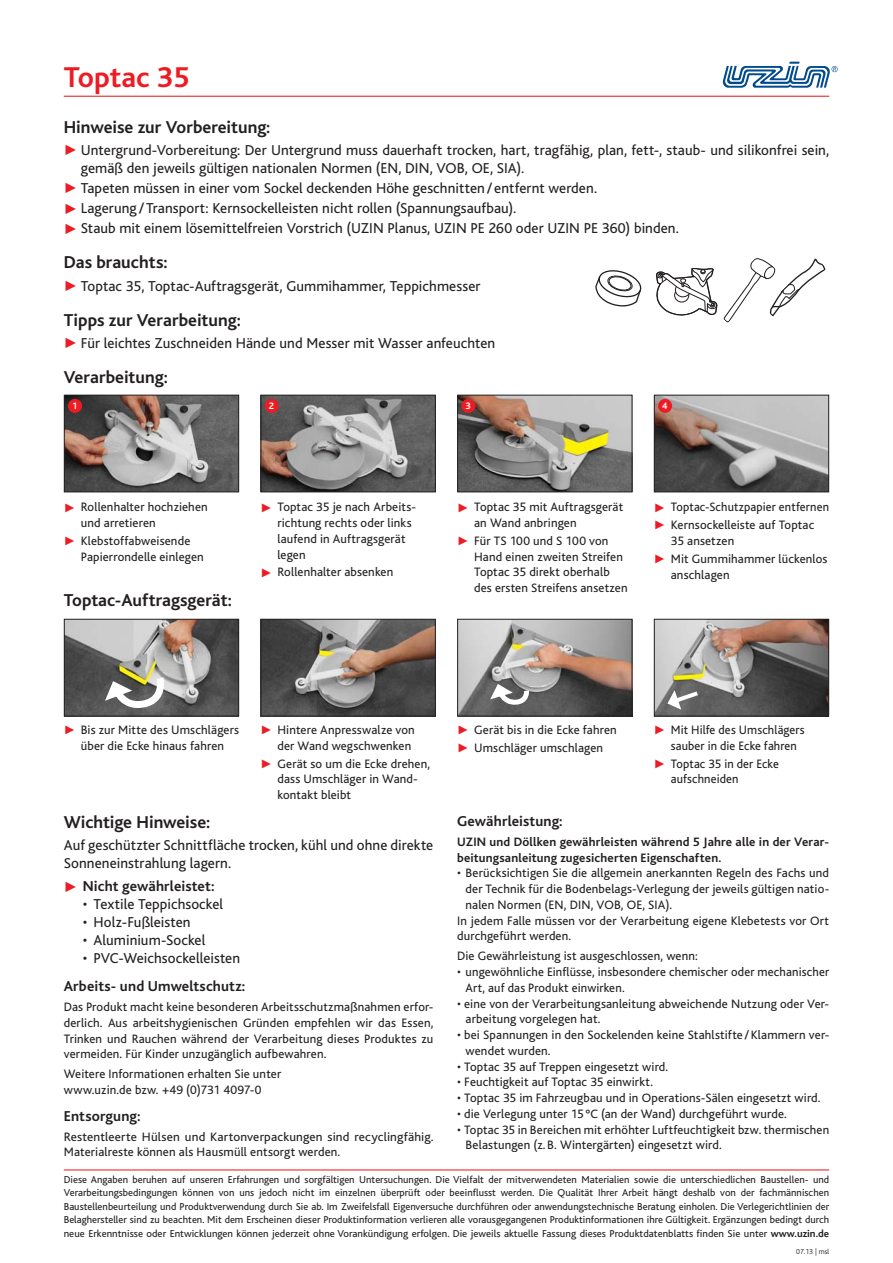
<style>
.page{position:relative;width:893px;height:1263px;background:#fff}
.page>*{position:absolute;margin:0;border:0;box-sizing:border-box;transform-origin:0 0}
.t1{font:700 30px "Bliss";color:#ed1c24}
.t2{font:700 18px "Bliss";color:#231f20}
.t3{font:15px/18px "Bliss";color:#231f20}
.t4{font:700 15px "Bliss";letter-spacing:.01em;color:#231f20}
.t5{font:12.75px/15.8px "Bliss";letter-spacing:.01em;color:#231f20}
.t6{font:700 12.75px/15.8px "Bliss";letter-spacing:.015em;color:#231f20}
.t7{font:10.5px/13.5px "Bliss";color:#231f20;text-align:justify}
.t8{font:700 9.75px "Bliss";color:#fff}
.t9{font:300 7.5px "Bliss";color:#231f20}
.s1{color:#ed1c24}
.s2{font-weight:700}
</style>
<div class="page">
<hr style="left:64px;top:96px;width:765px;height:1px;background:#ed1c24">
<svg style="left:723px;top:62px;width:115px;height:26px"></svg>
<hr style="left:64px;top:1169px;width:765px;height:1px;background:#ed1c24">
<svg style="left:595px;top:270px;width:47px;height:37px"></svg>
<svg style="left:655px;top:258px;width:171px;height:65px"></svg>
<img style="left:66px;top:397px;width:171px;height:93px">
<div style="left:64px;top:395px;width:175px;height:97px;border:1px solid #231f20"></div>
<img style="left:262px;top:397px;width:172px;height:93px">
<div style="left:260px;top:395px;width:176px;height:97px;border:1px solid #231f20"></div>
<img style="left:459px;top:397px;width:171px;height:93px">
<div style="left:457px;top:395px;width:175px;height:97px;border:1px solid #231f20"></div>
<img style="left:656px;top:397px;width:171px;height:93px">
<div style="left:654px;top:395px;width:175px;height:97px;border:1px solid #231f20"></div>
<div style="left:68px;top:399px;width:14px;height:14px;background:#ed1c24;border-radius:50%"></div>
<div style="left:265px;top:399px;width:14px;height:14px;background:#ed1c24;border-radius:50%"></div>
<div style="left:461px;top:399px;width:14px;height:14px;background:#ed1c24;border-radius:50%"></div>
<div style="left:658px;top:399px;width:14px;height:14px;background:#ed1c24;border-radius:50%"></div>
<img style="left:66px;top:621px;width:171px;height:93px">
<div style="left:64px;top:619px;width:175px;height:97px;border:1px solid #231f20"></div>
<img style="left:262px;top:621px;width:172px;height:93px">
<div style="left:260px;top:619px;width:176px;height:97px;border:1px solid #231f20"></div>
<img style="left:459px;top:621px;width:171px;height:93px">
<div style="left:457px;top:619px;width:175px;height:97px;border:1px solid #231f20"></div>
<img style="left:656px;top:621px;width:171px;height:93px">
<div style="left:654px;top:619px;width:175px;height:97px;border:1px solid #231f20"></div>
<svg style="left:105px;top:671px;width:62px;height:45px"></svg>
<svg style="left:667px;top:688px;width:35px;height:22px"></svg>
<svg style="left:490px;top:684px;width:41px;height:24px"></svg>
<h1 class="t1" style="left:64px;top:65px;width:127px">Toptac 35</h1>
<h2 class="t2" style="left:64px;top:120px;width:208px">Hinweise zur Vorbereitung:</h2>
<p class="t3" style="left:81px;top:143px;width:750px;text-indent:-17px"><span class="s1">✓</span> Untergrund-Vorbereitung: Der Untergrund muss dauerhaft trocken, hart, tragfähig, plan, fett-, staub- und silikonfrei sein, gemäß den jeweils gültigen nationalen Normen (EN, DIN, VOB, OE, SIA).</p>
<p class="t3" style="left:64px;top:181px;width:535px"><span class="s1">✓</span> Tapeten müssen in einer vom Sockel deckenden Höhe geschnitten / entfernt werden.</p>
<p class="t3" style="left:64px;top:201px;width:454px"><span class="s1">✓</span> Lagerung / Transport: Kernsockelleisten nicht rollen (Spannungsaufbau).</p>
<p class="t3" style="left:64px;top:221px;width:617px"><span class="s1">✓</span> Staub mit einem lösemittelfreien Vorstrich (UZIN Planus, UZIN PE 260 oder UZIN PE 360) binden.</p>
<h2 class="t2" style="left:64px;top:256px;width:105px">Das brauchts:</h2>
<p class="t3" style="left:64px;top:278px;width:418px"><span class="s1">✓</span> Toptac 35, Toptac-Auftragsgerät, Gummihammer, Teppichmesser</p>
<h2 class="t2" style="left:64px;top:313px;width:179px">Tipps zur Verarbeitung:</h2>
<p class="t3" style="left:64px;top:335px;width:433px"><span class="s1">✓</span> Für leichtes Zuschneiden Hände und Messer mit Wasser anfeuchten</p>
<h2 class="t2" style="left:64px;top:370px;width:106px">Verarbeitung:</h2>
<p class="t8" style="left:72px;top:402px;width:7px">1</p>
<p class="t8" style="left:269px;top:402px;width:7px">2</p>
<p class="t8" style="left:466px;top:402px;width:7px">3</p>
<p class="t8" style="left:662px;top:402px;width:7px">4</p>
<p class="t5" style="left:81px;top:500px;width:128px;text-indent:-17px"><span class="s1">✓</span> Rollenhalter hochziehen und arretieren</p>
<p class="t5" style="left:81px;top:534px;width:124px;text-indent:-17px"><span class="s1">✓</span> Klebstoffabweisende<br>Papierrondelle einlegen</p>
<h2 class="t2" style="left:64px;top:593px;width:170px">Toptac-Auftragsgerät:</h2>
<p class="t5" style="left:277px;top:500px;width:140px;text-indent:-17px"><span class="s1">✓</span> Toptac 35 je nach Arbeits&shy;richtung rechts oder links laufend in Auftragsgerät legen</p>
<p class="t5" style="left:260px;top:566px;width:134px"><span class="s1">✓</span> Rollenhalter absenken</p>
<p class="t5" style="left:474px;top:500px;width:151px;text-indent:-17px"><span class="s1">✓</span> Toptac 35 mit Auftragsgerät an Wand anbringen</p>
<p class="t5" style="left:474px;top:534px;width:155px;text-indent:-17px"><span class="s1">✓</span> Für TS 100 und S 100 von<br>Hand einen zweiten Streifen<br>Toptac 35 direkt oberhalb des ersten Streifens ansetzen</p>
<p class="t5" style="left:654px;top:500px;width:177px"><span class="s1">✓</span> Toptac-Schutzpapier entfernen</p>
<p class="t5" style="left:671px;top:518px;width:145px;text-indent:-17px"><span class="s1">✓</span> Kernsockelleiste auf Toptac<br>35 ansetzen</p>
<p class="t5" style="left:671px;top:552px;width:158px;text-indent:-17px"><span class="s1">✓</span> Mit Gummihammer lückenlos anschlagen</p>
<p class="t5" style="left:64px;top:723px;width:177px;text-align:center"><span class="s1">✓</span> Bis zur Mitte des Umschlägers über die Ecke hinaus fahren</p>
<p class="t5" style="left:260px;top:723px;width:156px;text-align:right"><span class="s1">✓</span> Hintere Anpresswalze von der Wand wegschwenken</p>
<p class="t5" style="left:277px;top:757px;width:154px;text-indent:-17px"><span class="s1">✓</span> Gerät so um die Ecke drehen, dass Umschläger in Wand&shy;kontakt bleibt</p>
<h2 class="t2" style="left:64px;top:815px;width:148px">Wichtige Hinweise:</h2>
<p class="t3" style="left:64px;top:838px;width:371px">Auf geschützter Schnittfläche trocken, kühl und ohne direkte<br>Sonneneinstrahlung lagern.</p>
<p class="t4" style="left:64px;top:880px;width:152px"><span class="s1">✓</span> Nicht gewährleistet:</p>
<p class="t3" style="left:83px;top:896px;width:142px">• Textile Teppichsockel</p>
<p class="t3" style="left:83px;top:914px;width:109px">• Holz-Fußleisten</p>
<p class="t3" style="left:83px;top:932px;width:124px">• Aluminium-Sockel</p>
<p class="t3" style="left:83px;top:950px;width:159px">• PVC-Weichsockelleisten</p>
<p class="t4" style="left:64px;top:980px;width:183px">Arbeits- und Umweltschutz:</p>
<p class="t5" style="left:64px;top:1000px;width:371px;text-align:justify">Das Produkt macht keine besonderen Arbeitsschutzmaßnahmen erfor&shy;derlich. Aus arbeitshygienischen Gründen empfehlen wir das Essen, Trinken und Rauchen während der Verarbeitung dieses Produktes zu vermeiden. Für Kinder unzugänglich aufbewahren.</p>
<p class="t5" style="left:64px;top:1067px;width:219px">Weitere Informationen erhalten Sie unter www.uzin.de bzw. +49 (0)731 4097-0</p>
<p class="t4" style="left:64px;top:1110px;width:78px">Entsorgung:</p>
<p class="t5" style="left:64px;top:1130px;width:371px">Restentleerte Hülsen und Kartonverpackungen sind recyclingfähig.<br>Materialreste können als Hausmüll entsorgt werden.</p>
<p class="t5" style="left:457px;top:723px;width:161px"><span class="s1">✓</span> Gerät bis in die Ecke fahren</p>
<p class="t5" style="left:457px;top:741px;width:148px"><span class="s1">✓</span> Umschläger umschlagen</p>
<p class="t5" style="left:671px;top:723px;width:135px;text-indent:-17px"><span class="s1">✓</span> Mit Hilfe des Umschlägers sauber in die Ecke fahren</p>
<p class="t5" style="left:671px;top:757px;width:110px;text-indent:-17px"><span class="s1">✓</span> Toptac 35 in der Ecke aufschneiden</p>
<p class="t4" style="left:457px;top:815px;width:107px">Gewährleistung:</p>
<p class="t6" style="left:457px;top:835px;width:373px">UZIN und Döllken gewährleisten während 5 Jahre alle in der Verar&shy;beitungsanleitung zugesicherten Eigenschaften.</p>
<p class="t5" style="left:457px;top:866px;width:373px">• Berücksichtigen Sie die allgemein anerkannten Regeln des Fachs und</p>
<p class="t5" style="left:466px;top:882px;width:365px">der Technik für die Bodenbelags-Verlegung der jeweils gültigen natio-</p>
<p class="t5" style="left:466px;top:898px;width:208px">nalen Normen (EN, DIN, VOB, OE, SIA).</p>
<p class="t5" style="left:457px;top:914px;width:374px">In jedem Falle müssen vor der Verarbeitung eigene Klebetests vor Ort</p>
<p class="t5" style="left:457px;top:929px;width:116px">durchgeführt werden.</p>
<p class="t5" style="left:457px;top:949px;width:242px">Die Gewährleistung ist ausgeschlossen, wenn:</p>
<p class="t5" style="left:466px;top:965px;width:365px;text-indent:-9px">• ungewöhnliche Einflüsse, insbesondere chemischer oder mechanischer<br>Art, auf das Produkt einwirken.</p>
<p class="t5" style="left:466px;top:997px;width:365px;text-indent:-9px">• eine von der Verarbeitungsanleitung abweichende Nutzung oder Ver&shy;arbeitung vorgelegen hat.</p>
<p class="t5" style="left:466px;top:1028px;width:365px;text-indent:-9px">• bei Spannungen in den Sockelenden keine Stahlstifte / Klammern ver&shy;wendet wurden.</p>
<p class="t5" style="left:457px;top:1060px;width:213px">• Toptac 35 auf Treppen eingesetzt wird.</p>
<p class="t5" style="left:457px;top:1075px;width:197px">• Feuchtigkeit auf Toptac 35 einwirkt.</p>
<p class="t5" style="left:457px;top:1091px;width:365px">• Toptac 35 im Fahrzeugbau und in Operations-Sälen eingesetzt wird.</p>
<p class="t5" style="left:457px;top:1107px;width:331px">• die Verlegung unter 15 °C (an der Wand) durchgeführt wurde.</p>
<p class="t5" style="left:466px;top:1123px;width:365px;text-indent:-9px">• Toptac 35 in Bereichen mit erhöhter Luftfeuchtigkeit bzw. thermischen<br>Belastungen (z. B. Wintergärten) eingesetzt wird.</p>
<p class="t7" style="left:64px;top:1173px;width:767px">Diese Angaben beruhen auf unseren Erfahrungen und sorgfältigen Untersuchungen. Die Vielfalt der mitverwendeten Materialien sowie die unterschiedlichen Baustellen- und Verarbeitungsbedingungen können von uns jedoch nicht im einzelnen überprüft oder beeinflusst werden. Die Qualität Ihrer Arbeit hängt deshalb von der fachmännischen Baustellenbeurteilung und Produktverwendung durch Sie ab. Im Zweifelsfall Eigenversuche durchführen oder anwendungstechnische Beratung einholen. Die Verlegerichtlinien der Belaghersteller sind zu beachten. Mit dem Erscheinen dieser Produktinformation verlieren alle vorausgegangenen Produktinformationen ihre Gültigkeit. Ergänzungen bedingt durch neue Erkenntnisse oder Entwicklungen können jederzeit ohne Vorankündigung erfolgen. Die jeweils aktuelle Fassung dieses Produktdatenblatts finden Sie unter <span class="s2">www.uzin.de</span></p>
<p class="t9" style="left:796px;top:1249px;width:34px">07.13 | msl</p>
</div>
